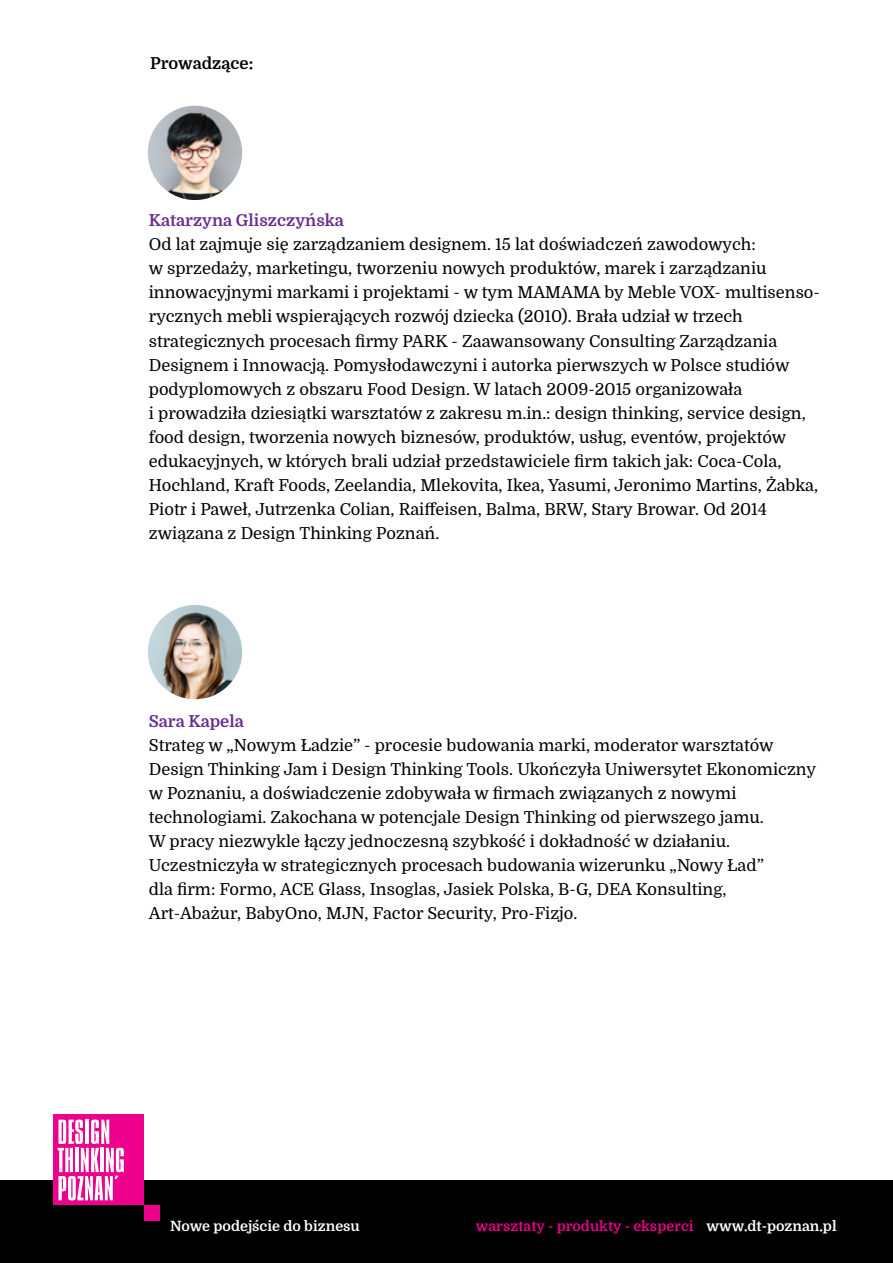
<style>
.page{position:relative;width:893px;height:1263px;background:#fff}
.page>*{position:absolute;margin:0;border:0;box-sizing:border-box;transform-origin:0 0}
.t1{font:16.5px/24px "Domine";color:#000}
.t2{font:700 16.5px "Domine";color:#662d91}
.t3{font:700 16.5px "Domine";color:#000}
.t4{font:700 14.25px "Domine";color:#ec008c}
.t5{font:700 14.25px "Domine";color:#fff}
.s1{color:#fff}
</style>
<div class="page">
<div style="left:0;top:1181px;width:893px;height:82px;background:#000"></div>
<div style="left:53px;top:1115px;width:91px;height:90px;background:#ec008c"></div>
<div style="left:144px;top:1205px;width:15px;height:16px;background:#ec008c"></div>
<svg style="left:58px;top:1119px;width:66px;height:81px"></svg>
<img style="left:148px;top:605px;width:94px;height:94px;border-radius:47px">
<img style="left:148px;top:106px;width:94px;height:94px;border-radius:47px">
<p class="t3" style="left:150px;top:54px;width:105px">Prowadzące:</p>
<p class="t2" style="left:149px;top:212px;width:197px">Katarzyna Gliszczyńska</p>
<p class="t1" style="left:149px;top:233px;width:673px">Od lat zajmuje się zarządzaniem designem. 15 lat doświadczeń zawodowych:<br>w sprzedaży, marketingu, tworzeniu nowych produktów, marek i zarządzaniu innowacyjnymi markami i projektami - w tym MAMAMA by Meble VOX- multisenso&shy;rycznych mebli wspierających rozwój dziecka (2010). Brała udział w trzech strategicznych procesach firmy PARK - Zaawansowany Consulting Zarządzania Designem i Innowacją. Pomysłodawczyni i autorka pierwszych w Polsce studiów podyplomowych z obszaru Food Design. W latach 2009-2015 organizowała<br>i prowadziła dziesiątki warsztatów z zakresu m.in.: design thinking, service design, food design, tworzenia nowych biznesów, produktów, usług, eventów, projektów edukacyjnych, w których brali udział przedstawiciele firm takich jak: Coca-Cola, Hochland, Kraft Foods, Zeelandia, Mlekovita, Ikea, Yasumi, Jeronimo Martins, Żabka, Piotr i Paweł, Jutrzenka Colian, Raiffeisen, Balma, BRW, Stary Browar. Od 2014 związana z Design Thinking Poznań.</p>
<p class="t2" style="left:149px;top:712px;width:97px">Sara Kapela</p>
<p class="t1" style="left:149px;top:733px;width:669px">Strateg w „Nowym Ładzie” - procesie budowania marki, moderator warsztatów Design Thinking Jam i Design Thinking Tools. Ukończyła Uniwersytet Ekonomiczny w Poznaniu, a doświadczenie zdobywała w firmach związanych z nowymi technologiami. Zakochana w potencjale Design Thinking od pierwszego jamu.<br>W pracy niezwykle łączy jednoczesną szybkość i dokładność w działaniu.<br>Uczestniczyła w strategicznych procesach budowania wizerunku „Nowy Ład”<br>dla firm: Formo, ACE Glass, Insoglas, Jasiek Polska, B-G, DEA Konsulting, Art-Abażur, BabyOno, MJN, Factor Security, Pro-Fizjo.</p>
<p class="t5" style="left:170px;top:1218px;width:191px">Nowe podejście do biznesu</p>
<p class="t4" style="left:476px;top:1218px;width:362px">warsztaty - produkty - eksperci <span class="s1">www.dt-poznan.pl</span></p>
</div>
